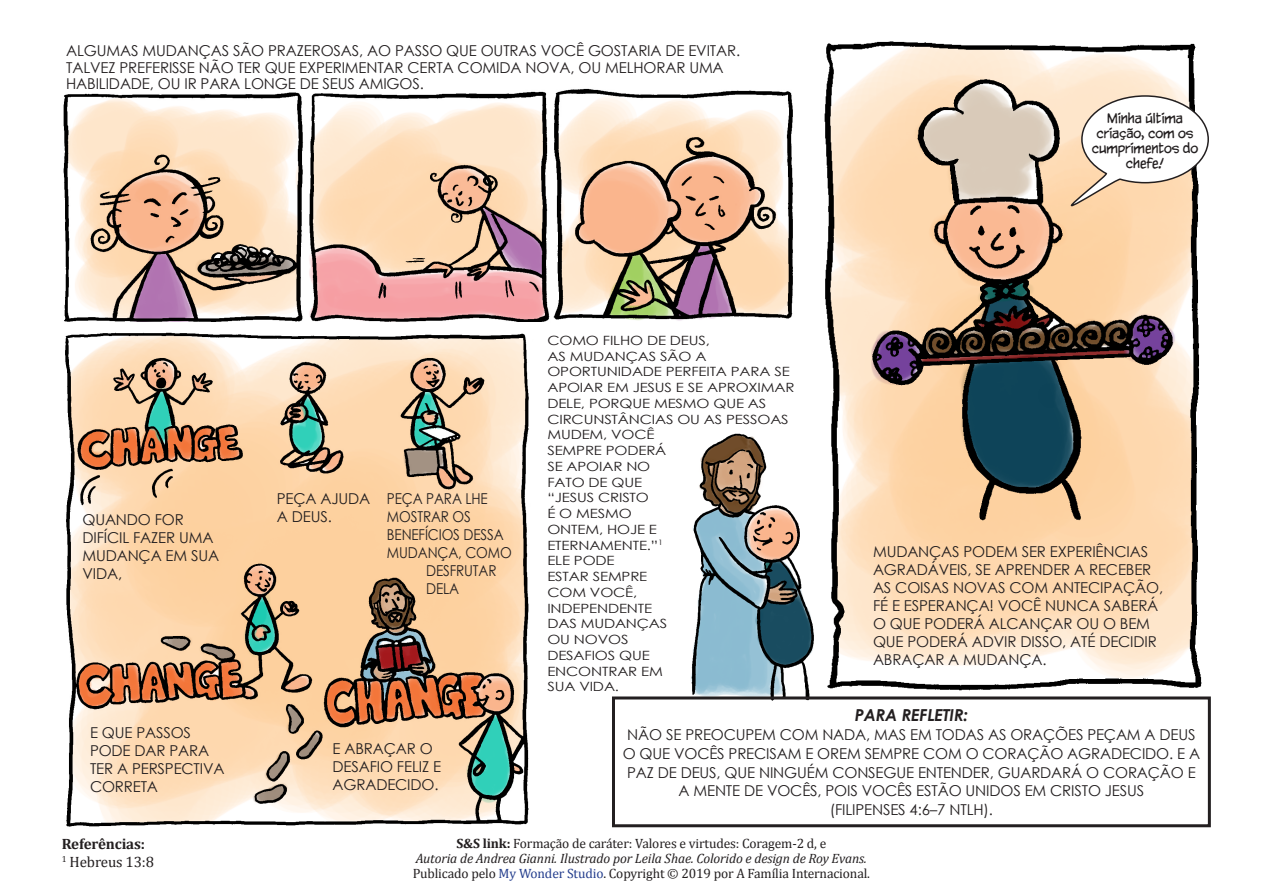
<style>
.page{position:relative;width:1263px;height:893px;background:#fff}
.page>*{position:absolute;margin:0;border:0;box-sizing:border-box;transform-origin:0 0}
.t1{font:italic 700 16.5px "Century Gothic";letter-spacing:-.01em;color:#231f20}
.t2{font:15px/18px "Century Gothic";letter-spacing:-.01em;color:#231f20}
.t3{font:15px "Century Gothic";letter-spacing:-.01em;color:#231f20;scale:.9 1}
.t4{font:700 15px/18px "Cambria";letter-spacing:-.01em;color:#231f20}
.t5{font:13.5px/15px "Cambria";letter-spacing:-.01em;color:#231f20;text-align:center}
.t6{font:12.75px/15.8px "Century Gothic";letter-spacing:-.01em;color:#231f20;scale:1.18 1}
.t7{font:12px/15px "CC Yada Yada Yada Int";letter-spacing:-.01em;color:#231f20;text-align:center}
.s1{font-weight:400}
.s2{font-weight:700}
.s3{font-style:italic}
.s4{color:#253f8e}
</style>
<div class="page">
<img style="left:63px;top:88px;width:730px;height:234px">
<img style="left:65px;top:332px;width:464px;height:495px">
<img style="left:691px;top:433px;width:123px;height:268px">
<img style="left:824px;top:41px;width:378px;height:650px">
<div style="left:612px;top:696px;width:599px;height:131px;border:3px solid #231f20"></div>
<svg style="left:1069px;top:94px;width:140px;height:115px"></svg>
<p class="t2" style="left:66px;top:42px;width:675px;line-height:16.5px">ALGUMAS MUDANÇAS SÃO PRAZEROSAS, AO PASSO QUE OUTRAS VOCÊ GOSTARIA DE EVITAR.<br>TALVEZ PREFERISSE NÃO TER QUE EXPERIMENTAR CERTA COMIDA NOVA, OU MELHORAR UMA<br>HABILIDADE, OU IR PARA LONGE DE SEUS AMIGOS.</p>
<p class="t2" style="left:82px;top:510px;width:138px">QUANDO FOR<br>DIFÍCIL FAZER UMA<br>MUDANÇA EM SUA<br>VIDA,</p>
<p class="t2" style="left:277px;top:490px;width:95px">PEÇA AJUDA<br>A DEUS.</p>
<p class="t3" style="left:387px;top:488px;width:114px">PEÇA PARA LHE</p>
<p class="t3" style="left:387px;top:506px;width:95px">MOSTRAR OS</p>
<p class="t3" style="left:387px;top:524px;width:131px">BENEFÍCIOS DESSA</p>
<p class="t3" style="left:387px;top:542px;width:140px">MUDANÇA, COMO</p>
<p class="t3" style="left:426px;top:560px;width:80px">DESFRUTAR</p>
<p class="t3" style="left:426px;top:578px;width:38px">DELA</p>
<p class="t6" style="left:547px;top:332px;width:211px">COMO FILHO DE DEUS,<br>AS MUDANÇAS SÃO A<br>OPORTUNIDADE PERFEITA PARA SE<br>APOIAR EM JESUS E SE APROXIMAR<br>DELE, PORQUE MESMO QUE AS<br>CIRCUNSTÂNCIAS OU AS PESSOAS<br>MUDEM, VOCÊ<br>SEMPRE PODERÁ<br>SE APOIAR NO<br>FATO DE QUE<br>“JESUS CRISTO<br>É O MESMO<br>ONTEM, HOJE E<br>ETERNAMENTE.”<sup>1<br></sup>ELE PODE<br>ESTAR SEMPRE<br>COM VOCÊ,<br>INDEPENDENTE<br>DAS MUDANÇAS<br>OU NOVOS<br>DESAFIOS QUE<br>ENCONTRAR EM<br>SUA VIDA.</p>
<p class="t7" style="left:1092px;top:112px;width:108px">Minha última criação, com os cumprimentos do chefe!</p>
<p class="t2" style="left:873px;top:542px;width:292px">MUDANÇAS PODEM SER EXPERIÊNCIAS<br>AGRADÁVEIS, SE APRENDER A RECEBER<br>AS COISAS NOVAS COM ANTECIPAÇÃO,<br>FÉ E ESPERANÇA! VOCÊ NUNCA SABERÁ<br>O QUE PODERÁ ALCANÇAR OU O BEM<br>QUE PODERÁ ADVIR DISSO, ATÉ DECIDIR<br>ABRAÇAR A MUDANÇA.</p>
<p class="t2" style="left:90px;top:723px;width:136px">E QUE PASSOS<br>PODE DAR PARA<br>TER A PERSPECTIVA<br>CORRETA</p>
<p class="t2" style="left:333px;top:739px;width:110px">E ABRAÇAR O<br>DESAFIO FELIZ E<br>AGRADECIDO.</p>
<p class="t1" style="left:855px;top:703px;width:115px">PARA REFLETIR:</p>
<p class="t2" style="left:627px;top:725px;width:570px">NÃO SE PREOCUPEM COM NADA, MAS EM TODAS AS ORAÇÕES PEÇAM A DEUS</p>
<p class="t2" style="left:623px;top:744px;width:579px">O QUE VOCÊS PRECISAM E OREM SEMPRE COM O CORAÇÃO AGRADECIDO. E A</p>
<p class="t2" style="left:627px;top:763px;width:570px">PAZ DE DEUS, QUE NINGUÉM CONSEGUE ENTENDER, GUARDARÁ O CORAÇÃO E</p>
<p class="t2" style="left:678px;top:782px;width:467px">A MENTE DE VOCÊS, POIS VOCÊS ESTÃO UNIDOS EM CRISTO JESUS</p>
<p class="t2" style="left:830px;top:800px;width:129px">(FILIPENSES 4:6–7 NTLH</p>
<p class="t2" style="left:983px;top:800px;width:11px">).</p>
<p class="t4" style="left:62px;top:834px;width:94px">Referências:<br><sup>1</sup> <span class="s1">Hebreus 13:8</span></p>
<p class="t5" style="left:413px;top:835px;width:459px"><span class="s2">S&amp;S link:</span> Formação de caráter: Valores e virtudes: Coragem-2 d, e<br><span class="s3">Autoria de Andrea Gianni. Ilustrado por Leila Shae. Colorido e design de Roy Evans.<br></span>Publicado pelo <span class="s4">My Wonder Studio</span>. Copyright © 2019 por A Família Internacional.</p>
</div>
